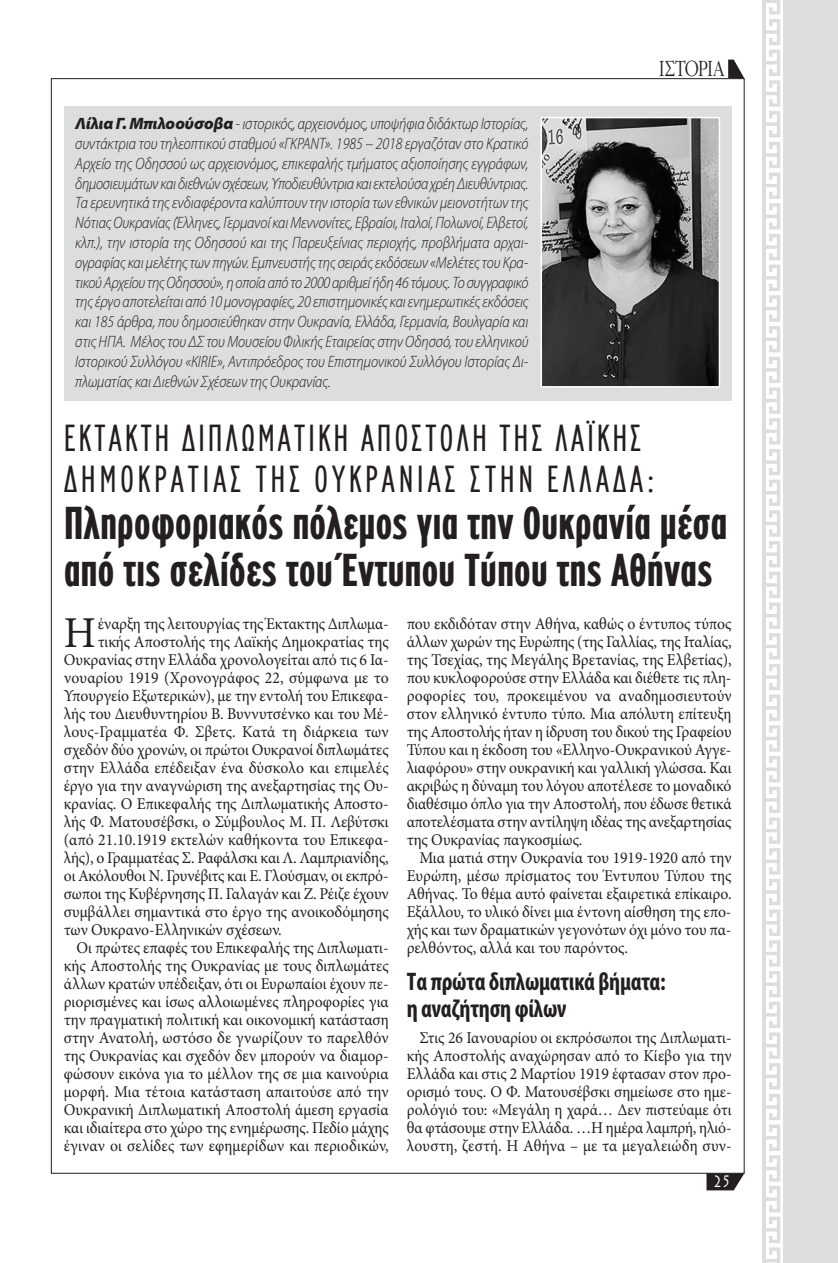
<style>
.page{position:relative;width:838px;height:1263px;background:#fff}
.page>*{position:absolute;margin:0;border:0;box-sizing:border-box;transform-origin:0 0}
.t1{font:700 49.5px/47.1px "PF Highway Gothic Comp";letter-spacing:-.005em;color:#231f20}
.t2{font:44.1px "Minion Pro";color:#231f20;scale:.95 1}
.t3{font:300 40.5px/41.1px "PF Highway Gothic Comp";letter-spacing:.065em;color:#231f20}
.t4{font:700 condensed 25.5px/27px "Myriad Pro";letter-spacing:-.01em;color:#231f20;scale:.95 1}
.t5{font:24px "Art Garamond H Light";letter-spacing:-.02em;color:#231f20;scale:.75 1}
.t6{font:16.5px/18px "Minion Pro";letter-spacing:-.005em;color:#231f20;text-align:justify;scale:.95 1}
.t7{font:italic 300 semi-condensed 16.5px/19.8px "Myriad Pro";letter-spacing:-.005em;color:#231f20;text-align:justify;scale:.95 1}
.t8{font:16.5px "Lithos Pro";color:#fff;scale:.74 1}
.s1{font-weight:900;font-stretch:semi-expanded}
</style>
<div class="page">
<div style="left:785px;top:0;width:53px;height:1263px;background:#dcdddf"></div>
<svg style="left:706px;top:1173px;width:38px;height:17px"></svg>
<hr style="left:783px;top:0;width:4px;height:1263px;background:#dcdddf">
<svg style="left:762px;top:0;width:18px;height:1263px"></svg>
<svg style="left:728px;top:60px;width:16px;height:18px"></svg>
<div style="left:64px;top:106px;width:667px;height:294px;background:#dcdddf"></div>
<img style="left:543px;top:120px;width:174px;height:265px">
<div style="left:540px;top:117px;width:180px;height:271px;border:2px solid #fff"></div>
<p class="t7" style="left:75px;top:115px;width:478px"><span class="s1">Λίλια Γ. Μπιλοούσοβα</span>-ιστορικός, αρχειονόμος, υποψήφια διδάκτωρ Ιστορίας, συντάκτρια του τηλεοπτικού σταθμού «ΓΚΡΑΝΤ». 1985 – 2018 εργαζόταν στο Κρατικό Αρχείο της Οδησσού ως αρχειονόμος, επικεφαλής τμήματος αξιοποίησης εγγράφων, δημοσιευμάτωνκαι διεθνών σχέσεων,Υποδιευθύντρια καιεκτελούσα χρέηΔιευθύντριας.<br>Τα ερευνητικά τηςενδιαφέροντα καλύπτουντηνιστορία τωνεθνικών μειονοτήτωντης ΝότιαςΟυκρανίας(Έλληνες,ΓερμανοίκαιΜεννονίτες, Εβραίοι, Ιταλοί,Πολωνοί, Ελβετοί, κλπ.), την ιστορία της Οδησσού και της Παρευξείνιας περιοχής, προβλήματα αρχαι&shy;ογραφίαςκαι μελέτηςτων πηγών. Εμπνευστήςτης σειράςεκδόσεων«Μελέτεςτου Κρα&shy;τικούΑρχείου τηςΟδησσού», η οποία από το 2000 αριθμεί ήδη 46 τόμους. Το συγγραφικό τηςέργο αποτελείται από 10 μονογραφίες, 20 επιστημονικέςκαιενημερωτικέςεκδόσεις και 185 άρθρα, που δημοσιεύθηκαν στην Ουκρανία, Ελλάδα, Γερμανία, Βουλγαρία και στις ΗΠΑ. Μέλοςτου ΔΣ τουΜουσείουΦιλικής Εταιρείας στηνΟδησσό,του ελληνικού Ιστορικού Συλλόγου «КIRIE», Αντιπρόεδρος του Επιστημονικού Συλλόγου Ιστορίας Δι&shy;πλωματίας και Διεθνών Σχέσεων της Ουκρανίας.</p>
<h3 class="t5" style="left:658px;top:58px;width:90px">ισΤοριΑ</h3>
<h3 class="t3" style="left:64px;top:418px;width:592px">Εκτακτη Διπλωματικη αποστολη τησ λαϊκησ<br>Δημοκρατιασ τησ ουκρανιασ στην ΕλλαΔα:</h3>
<h1 class="t1" style="left:64px;top:500px;width:665px">Πληροφοριακός πόλεμος για την ουκρανία μέσα από τις σελίδες τουΈντυπου Τύπου της αθήνας</h1>
<h2 class="t2" style="left:64px;top:616px;width:35px">Η</h2>
<p class="t6" style="left:98px;top:616px;width:308px">έναρξη της λειτουργίας της Έκτακτης Διπλωμα-</p>
<p class="t6" style="left:98px;top:634px;width:308px">τικής Αποστολής της Λαϊκής Δημοκρατίας της</p>
<p class="t6" style="left:64px;top:652px;width:343px">Ουκρανίας στην Ελλάδα χρονολογείται από τις 6 Ια-</p>
<p class="t6" style="left:64px;top:670px;width:343px">νουαρίου 1919 (Χρονογράφος 22, σύμφωνα με το</p>
<p class="t6" style="left:64px;top:688px;width:343px">Υπουργείο Εξωτερικών), με την εντολή του Επικεφα-</p>
<p class="t6" style="left:64px;top:706px;width:343px">λής του Διευθυντηρίου Β. Βυννυτσένκο και του Μέ-</p>
<p class="t6" style="left:64px;top:724px;width:343px">λους-Γραμματέα Φ. Σβετς. Κατά τη διάρκεια των</p>
<p class="t6" style="left:64px;top:742px;width:343px">σχεδόν δύο χρονών, οι πρώτοι Ουκρανοί διπλωμάτες</p>
<p class="t6" style="left:64px;top:760px;width:343px">στην Ελλάδα επέδειξαν ένα δύσκολο και επιμελές</p>
<p class="t6" style="left:64px;top:778px;width:343px">έργο για την αναγνώριση της ανεξαρτησίας της Ου-</p>
<p class="t6" style="left:64px;top:796px;width:343px">κρανίας. Ο Επικεφαλής της Διπλωματικής Αποστο-</p>
<p class="t6" style="left:64px;top:814px;width:343px">λής Φ. Ματουσέβσκι, ο Σύμβουλος Μ. Π. Λεβύτσκι</p>
<p class="t6" style="left:64px;top:832px;width:343px">(από 21.10.1919 εκτελών καθήκοντα του Επικεφα-</p>
<p class="t6" style="left:64px;top:850px;width:343px">λής), ο Γραμματέας Σ. Ραφάλσκι και Λ. Λαμπριανίδης,</p>
<p class="t6" style="left:64px;top:868px;width:343px">οι Ακόλουθοι Ν. Γρυνέβιτς και Ε. Γλούσμαν, οι εκπρό-</p>
<p class="t6" style="left:64px;top:886px;width:343px">σωποι της Κυβέρνησης Π. Γαλαγάν και Ζ. Ρέιζε έχουν</p>
<p class="t6" style="left:64px;top:904px;width:343px">συμβάλλει σημαντικά στο έργο της ανοικοδόμησης</p>
<p class="t6" style="left:64px;top:922px;width:231px">των Ουκρανο-Ελληνικών σχέσεων.</p>
<p class="t6" style="left:77px;top:940px;width:330px">Οι πρώτες επαφές του Επικεφαλής της Διπλωματι-</p>
<p class="t6" style="left:64px;top:958px;width:343px">κής Αποστολής της Ουκρανίας με τους διπλωμάτες</p>
<p class="t6" style="left:64px;top:976px;width:343px">άλλων κρατών υπέδειξαν, ότι οι Ευρωπαίοι έχουν πε-</p>
<p class="t6" style="left:64px;top:994px;width:343px">ριορισμένες και ίσως αλλοιωμένες πληροφορίες για</p>
<p class="t6" style="left:64px;top:1012px;width:343px">την πραγματική πολιτική και οικονομική κατάσταση</p>
<p class="t6" style="left:64px;top:1030px;width:343px">στην Ανατολή, ωστόσο δε γνωρίζουν το παρελθόν</p>
<p class="t6" style="left:64px;top:1048px;width:343px">της Ουκρανίας και σχεδόν δεν μπορούν να διαμορ-</p>
<p class="t6" style="left:64px;top:1066px;width:343px">φώσουν εικόνα για το μέλλον της σε μια καινούρια</p>
<p class="t6" style="left:64px;top:1084px;width:343px">μορφή. Μια τέτοια κατάσταση απαιτούσε από την</p>
<p class="t6" style="left:64px;top:1102px;width:343px">Ουκρανική Διπλωματική Αποστολή άμεση εργασία</p>
<p class="t6" style="left:64px;top:1120px;width:343px">και ιδιαίτερα στο χώρο της ενημέρωσης. Πεδίο μάχης</p>
<p class="t6" style="left:64px;top:1138px;width:343px">έγιναν οι σελίδες των εφημερίδων και περιοδικών,</p>
<p class="t6" style="left:406px;top:616px;width:343px">που εκδιδόταν στην Αθήνα, καθώς ο έντυπος τύπος άλλων χωρών της Ευρώπης (της Γαλλίας, της Ιταλίας, της Τσεχίας, της Μεγάλης Βρετανίας, της Ελβετίας), που κυκλοφορούσε στην Ελλάδα και διέθετε τις πλη&shy;ροφορίες του, προκειμένου να αναδημοσιευτούν στον ελληνικό έντυπο τύπο. Μια απόλυτη επίτευξη της Αποστολής ήταν η ίδρυση του δικού της Γραφείου Τύπου και η έκδοση του «Ελληνο-Ουκρανικού Αγγε&shy;λιαφόρου» στην ουκρανική και γαλλική γλώσσα. Και ακριβώς η δύναμη του λόγου αποτέλεσε το μοναδικό διαθέσιμο όπλο για την Αποστολή, που έδωσε θετικά αποτελέσματα στην αντίληψη ιδέας της ανεξαρτησίας της Ουκρανίας παγκοσμίως.</p>
<p class="t6" style="left:406px;top:850px;width:343px;text-indent:13px">Μια ματιά στην Ουκρανία του 1919-1920 από την Ευρώπη, μέσω πρίσματος του Έντυπου Τύπου της Αθήνας. Το θέμα αυτό φαίνεται εξαιρετικά επίκαιρο.<br>Εξάλλου, το υλικό δίνει μια έντονη αίσθηση της επο&shy;χής και των δραματικών γεγονότων όχι μόνο του πα&shy;ρελθόντος, αλλά και του παρόντος.</p>
<h3 class="t4" style="left:407px;top:971px;width:274px">Τα πρώτα διπλωματικά βήματα: η αναζήτησηφίλων</h3>
<p class="t6" style="left:407px;top:1030px;width:343px;text-indent:13px">Στις 26 Ιανουαρίου οι εκπρόσωποι της Διπλωματι&shy;κής Αποστολής αναχώρησαν από το Κίεβο για την Ελλάδα και στις 2 Μαρτίου 1919 έφτασαν στον προ&shy;ορισμό τους. Ο Φ. Ματουσέβσκι σημείωσε στο ημε&shy;ρολόγιό του: «Μεγάλη η χαρά… Δεν πιστεύαμε ότι θα φτάσουμε στην Ελλάδα. …Η ημέρα λαμπρή, ηλιό&shy;λουστη, ζεστή. Η Αθήνα – με τα μεγαλειώδη συν-</p>
<p class="t8" style="left:713px;top:1172px;width:25px">25</p>
</div>
